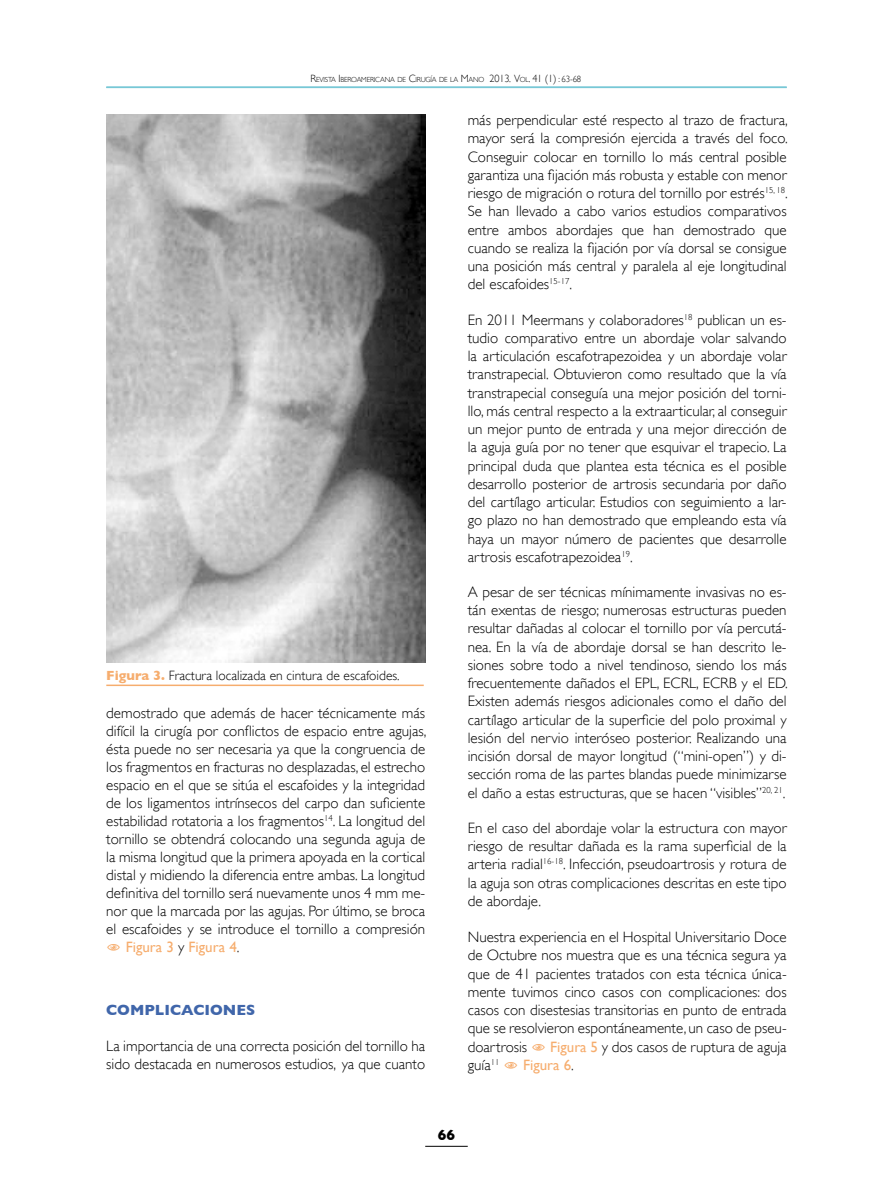
<style>
.page{position:relative;width:893px;height:1191px;background:#fff}
.page>*{position:absolute;margin:0;border:0;box-sizing:border-box;transform-origin:0 0}
.PÁRRAFO{font:300 15px/18.3px "Gill Sans";color:#000;text-align:justify}
.PÁRRAFO-2{font:15px "Gill Sans";color:#f6ad6e}
.ENUNCIADO_PÁRRAFO_AZ{font:700 15px "Gill Sans";color:#4066aa}
.t1{font:700 15px "Gill Sans";color:#000}
.PIE_FIGURAS{font:300 13.5px "Gill Sans";color:#000}
.d-Títulos{font:300 7.35px "Gill Sans";letter-spacing:-.02em;color:#000}
.s1{font-size:10.5px}
.s2{font-size:9px}
.s3{font-weight:700;color:#f6ad6e}
.s4{font-weight:300;color:#000}
.s5{font-weight:400;color:#f6ad6e}
</style>
<div class="page">
<hr style="left:425px;top:1146px;width:43px;height:1px;background:#000">
<hr style="left:106px;top:87px;width:681px;height:1px;background:#77c8d6">
<img style="left:106px;top:115px;width:319px;height:547px">
<hr style="left:106px;top:684px;width:318px;height:2px;background:#f6ad6e">
<p class="d-Títulos" style="left:310px;top:76px;width:272px"><span class="s1">R</span>EVISTA <span class="s1">I</span> BEROAMERICANA DE <span class="s1">C</span>IRUGÍA DE LA <span class="s1">M</span>ANO <span class="s1">2013. V</span>OL<span class="s1">. 41 (1)</span> <span class="s2">: 63-68</span></p>
<p class="PIE_FIGURAS" style="left:106px;top:668px;width:295px"><span class="s3">Figura 3.</span> Fractura localizada en cintura de escafoides.</p>
<p class="PÁRRAFO" style="left:106px;top:703px;width:320px">demostrado que además de hacer técnicamente más</p>
<p class="PÁRRAFO" style="left:106px;top:721px;width:322px">difícil la cirugía por conflictos de espacio entre agujas,</p>
<p class="PÁRRAFO" style="left:106px;top:739px;width:320px">ésta puede no ser necesaria ya que la congruencia de</p>
<p class="PÁRRAFO" style="left:106px;top:757px;width:320px">los fragmentos en fracturas no desplazadas, el estrecho</p>
<p class="PÁRRAFO" style="left:106px;top:775px;width:320px">espacio en el que se sitúa el escafoides y la integridad</p>
<p class="PÁRRAFO" style="left:106px;top:793px;width:320px">de los ligamentos intrínsecos del carpo dan suficiente</p>
<p class="PÁRRAFO" style="left:106px;top:811px;width:320px">estabilidad rotatoria a los fragmentos<sup>14</sup>. La longitud del</p>
<p class="PÁRRAFO" style="left:106px;top:829px;width:320px">tornillo se obtendrá colocando una segunda aguja de</p>
<p class="PÁRRAFO" style="left:106px;top:847px;width:320px">la misma longitud que la primera apoyada en la cortical</p>
<p class="PÁRRAFO" style="left:106px;top:865px;width:320px">distal y midiendo la diferencia entre ambas. La longitud</p>
<p class="PÁRRAFO" style="left:106px;top:883px;width:320px">definitiva del tornillo será nuevamente unos 4 mm me-</p>
<p class="PÁRRAFO" style="left:106px;top:901px;width:320px">nor que la marcada por las agujas. Por último, se broca</p>
<p class="PÁRRAFO" style="left:106px;top:919px;width:320px">el escafoides y se introduce el tornillo a compresión</p>
<p class="PÁRRAFO-2" style="left:126px;top:937px;width:115px">Figura 3 <span class="s4">y</span> Figura 4<span class="s4">.</span></p>
<p class="ENUNCIADO_PÁRRAFO_AZ" style="left:106px;top:1001px;width:150px">COMPLICACIONES</p>
<p class="PÁRRAFO" style="left:106px;top:1037px;width:320px">La importancia de una correcta posición del tornillo ha sido destacada en numerosos estudios, ya que cuanto</p>
<p class="PÁRRAFO" style="left:468px;top:111px;width:322px">más perpendicular esté respecto al trazo de fractura, mayor será la compresión ejercida a través del foco.<br>Conseguir colocar en tornillo lo más central posible garantiza una fijación más robusta y estable con menor riesgo de migración o rotura del tornillo por estrés<sup>15,</sup> <sup>18</sup>.<br>Se han llevado a cabo varios estudios comparativos entre ambos abordajes que han demostrado que cuando se realiza la fijación por vía dorsal se consigue una posición más central y paralela al eje longitudinal del escafoides<sup>15-17</sup>.</p>
<p class="PÁRRAFO" style="left:468px;top:310px;width:320px">En 2011 Meermans y colaboradores<sup>18</sup> publican un es&shy;tudio comparativo entre un abordaje volar salvando la articulación escafotrapezoidea y un abordaje volar transtrapecial. Obtuvieron como resultado que la vía transtrapecial conseguía una mejor posición del torni&shy;llo, más central respecto a la extraarticular, al conseguir un mejor punto de entrada y una mejor dirección de la aguja guía por no tener que esquivar el trapecio. La principal duda que plantea esta técnica es el posible desarrollo posterior de artrosis secundaria por daño del cartílago articular. Estudios con seguimiento a lar&shy;go plazo no han demostrado que empleando esta vía haya un mayor número de pacientes que desarrolle artrosis escafotrapezoidea<sup>19</sup>.</p>
<p class="PÁRRAFO" style="left:468px;top:583px;width:322px">A pesar de ser técnicas mínimamente invasivas no es&shy;tán exentas de riesgo; numerosas estructuras pueden resultar dañadas al colocar el tornillo por vía percutá&shy;nea. En la vía de abordaje dorsal se han descrito le&shy;siones sobre todo a nivel tendinoso, siendo los más frecuentemente dañados el EPL, ECRL, ECRB y el ED.<br>Existen además riesgos adicionales como el daño del cartílago articular de la superficie del polo proximal y lesión del nervio interóseo posterior. Realizando una incisión dorsal de mayor longitud (“mini-open”) y di&shy;sección roma de las partes blandas puede minimizarse el daño a estas estructuras, que se hacen “visibles”<sup>20,</sup> <sup>21</sup>.</p>
<p class="PÁRRAFO" style="left:468px;top:818px;width:320px">En el caso del abordaje volar la estructura con mayor riesgo de resultar dañada es la rama superficial de la arteria radial<sup>16-18</sup>. Infección, pseudoartrosis y rotura de la aguja son otras complicaciones descritas en este tipo de abordaje.</p>
<p class="PÁRRAFO" style="left:468px;top:928px;width:320px">Nuestra experiencia en el Hospital Universitario Doce de Octubre nos muestra que es una técnica segura ya que de 41 pacientes tratados con esta técnica única&shy;mente tuvimos cinco casos con complicaciones: dos casos con disestesias transitorias en punto de entrada que se resolvieron espontáneamente, un caso de pseu&shy;doartrosis</p>
<p class="PÁRRAFO" style="left:550px;top:1037px;width:238px"><span class="s5">Figura 5</span> y dos casos de ruptura de aguja</p>
<p class="PÁRRAFO" style="left:468px;top:1055px;width:33px">guía<sup>11</sup></p>
<p class="PÁRRAFO-2" style="left:523px;top:1055px;width:52px">Figura 6<span class="s4">.</span></p>
<p class="t1" style="left:438px;top:1125px;width:19px">66</p>
</div>
